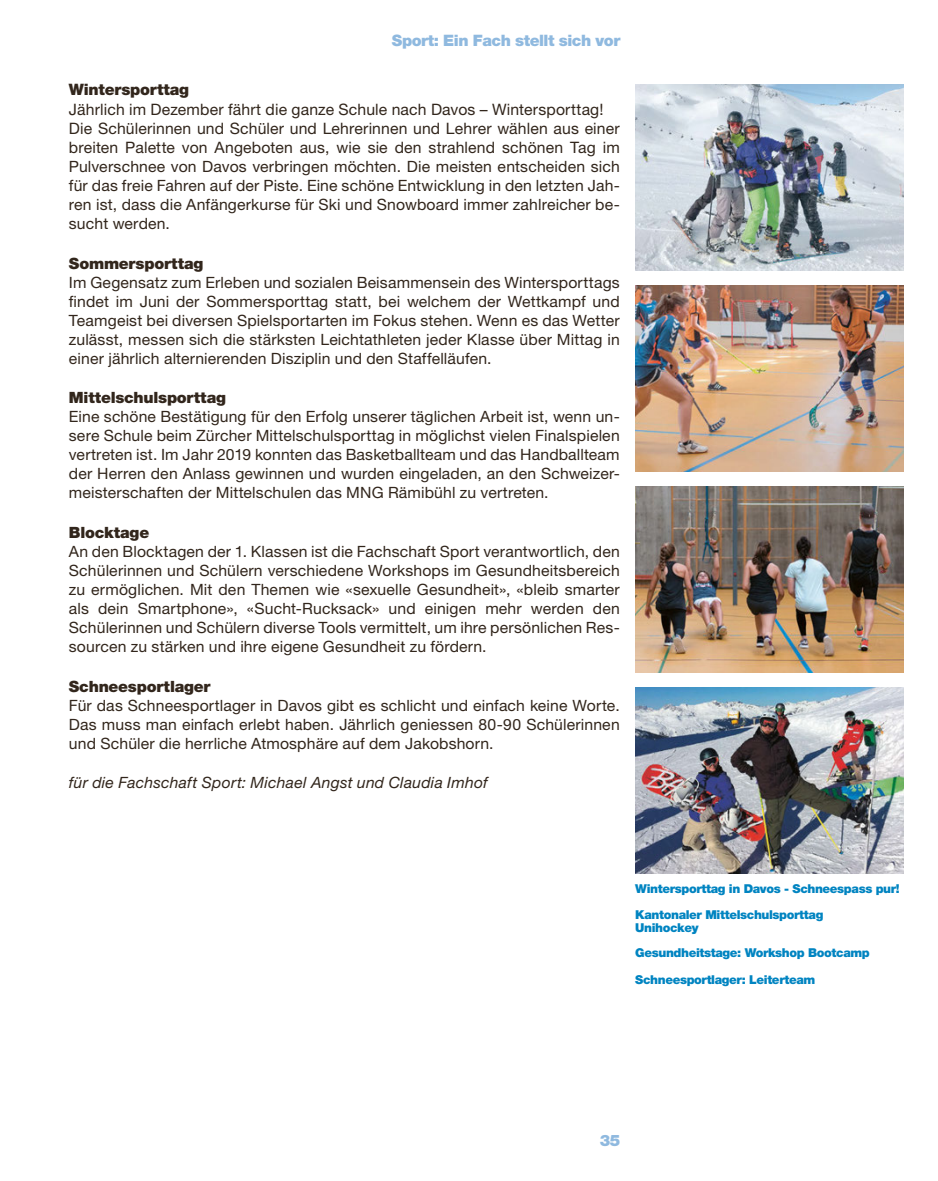
<style>
.page{position:relative;width:938px;height:1181px;background:#fff}
.page>*{position:absolute;margin:0;border:0;box-sizing:border-box;transform-origin:0 0}
.t1{font:15.75px/19.2px "Helvetica Neue LT Std";letter-spacing:.01em;color:#32261c}
.t2{font:900 15.75px "Helvetica Neue LT Std";letter-spacing:-.03em;color:#8fb9df}
.t3{font:900 15.75px "Helvetica Neue LT Std";letter-spacing:-.015em;color:#32261c}
.t4{font:15.58px/19.1px "Helvetica Neue LT Std";letter-spacing:.01em;color:#32261c;text-align:justify}
.t5{font:900 15.58px "Helvetica Neue LT Std";letter-spacing:-.015em;color:#32261c}
.t6{font:italic 15.58px "Helvetica Neue LT Std";letter-spacing:.015em;color:#32261c}
.t7{font:900 12.25px/25.7px "Helvetica Neue LT Std";letter-spacing:-.03em;color:#0084c1}
</style>
<div class="page">
<img style="left:635px;top:486px;width:268px;height:186px">
<img style="left:635px;top:285px;width:268px;height:186px">
<img style="left:635px;top:84px;width:268px;height:186px">
<img style="left:635px;top:687px;width:268px;height:186px">
<p class="t2" style="left:392px;top:31px;width:230px">Sport: Ein Fach stellt sich vor</p>
<p class="t3" style="left:69px;top:80px;width:122px">Wintersporttag</p>
<p class="t1" style="left:69px;top:99px;width:552px">Jährlich im Dezember fährt die ganze Schule nach Davos – Wintersporttag!<br>Die Schülerinnen und Schüler und Lehrerinnen und Lehrer wählen aus einer breiten Palette von Angeboten aus, wie sie den strahlend schönen Tag im</p>
<p class="t4" style="left:69px;top:157px;width:552px">Pulverschnee von Davos verbringen möchten. Die meisten entscheiden sich für das freie Fahren auf der Piste. Eine schöne Entwicklung in den letzten Jah&shy;ren ist, dass die Anfängerkurse für Ski und Snowboard immer zahlreicher be&shy;sucht werden.</p>
<p class="t5" style="left:69px;top:254px;width:136px">Sommersporttag</p>
<p class="t4" style="left:69px;top:272px;width:552px">Im Gegensatz zum Erleben und sozialen Beisammensein des Wintersporttags findet im Juni der Sommersporttag statt, bei welchem der Wettkampf und Teamgeist bei diversen Spielsportarten im Fokus stehen. Wenn es das Wetter zulässt, messen sich die stärksten Leichtathleten jeder Klasse über Mittag in einer jährlich alternierenden Disziplin und den Staffelläufen.</p>
<p class="t5" style="left:69px;top:388px;width:159px">Mittelschulsporttag</p>
<p class="t4" style="left:69px;top:407px;width:552px">Eine schöne Bestätigung für den Erfolg unserer täglichen Arbeit ist, wenn un&shy;sere Schule beim Zürcher Mittelschulsporttag in möglichst vielen Finalspielen vertreten ist. Im Jahr 2019 konnten das Basketballteam und das Handballteam der Herren den Anlass gewinnen und wurden eingeladen, an den Schweizer&shy;meisterschaften der Mittelschulen das MNG Rämibühl zu vertreten.</p>
<p class="t5" style="left:69px;top:523px;width:82px">Blocktage</p>
<p class="t4" style="left:69px;top:542px;width:552px">An den Blocktagen der 1. Klassen ist die Fachschaft Sport verantwortlich, den Schülerinnen und Schülern verschiedene Workshops im Gesundheitsbereich zu ermöglichen. Mit den Themen wie «sexuelle Gesundheit», «bleib smarter als dein Smartphone», «Sucht-Rucksack» und einigen mehr werden den Schülerinnen und Schülern diverse Tools vermittelt, um ihre persönlichen Res&shy;sourcen zu stärken und ihre eigene Gesundheit zu fördern.</p>
<p class="t5" style="left:69px;top:677px;width:143px">Schneesportlager</p>
<p class="t4" style="left:69px;top:696px;width:552px">Für das Schneesportlager in Davos gibt es schlicht und einfach keine Worte.<br>Das muss man einfach erlebt haben. Jährlich geniessen 80-90 Schülerinnen und Schüler die herrliche Atmosphäre auf dem Jakobshorn.</p>
<p class="t6" style="left:69px;top:773px;width:420px">für die Fachschaft Sport: Michael Angst und Claudia Imhof</p>
<p class="t7" style="left:635px;top:875px;width:266px;line-height:26.2px">Wintersporttag in Davos - Schneespass pur!<br>Kantonaler Mittelschulsporttag</p>
<p class="t7" style="left:635px;top:914px;width:236px">Unihockey<br>Gesundheitstage: Workshop Bootcamp<br>Schneesportlager: Leiterteam</p>
<p class="t2" style="left:600px;top:1131px;width:22px">35</p>
</div>
